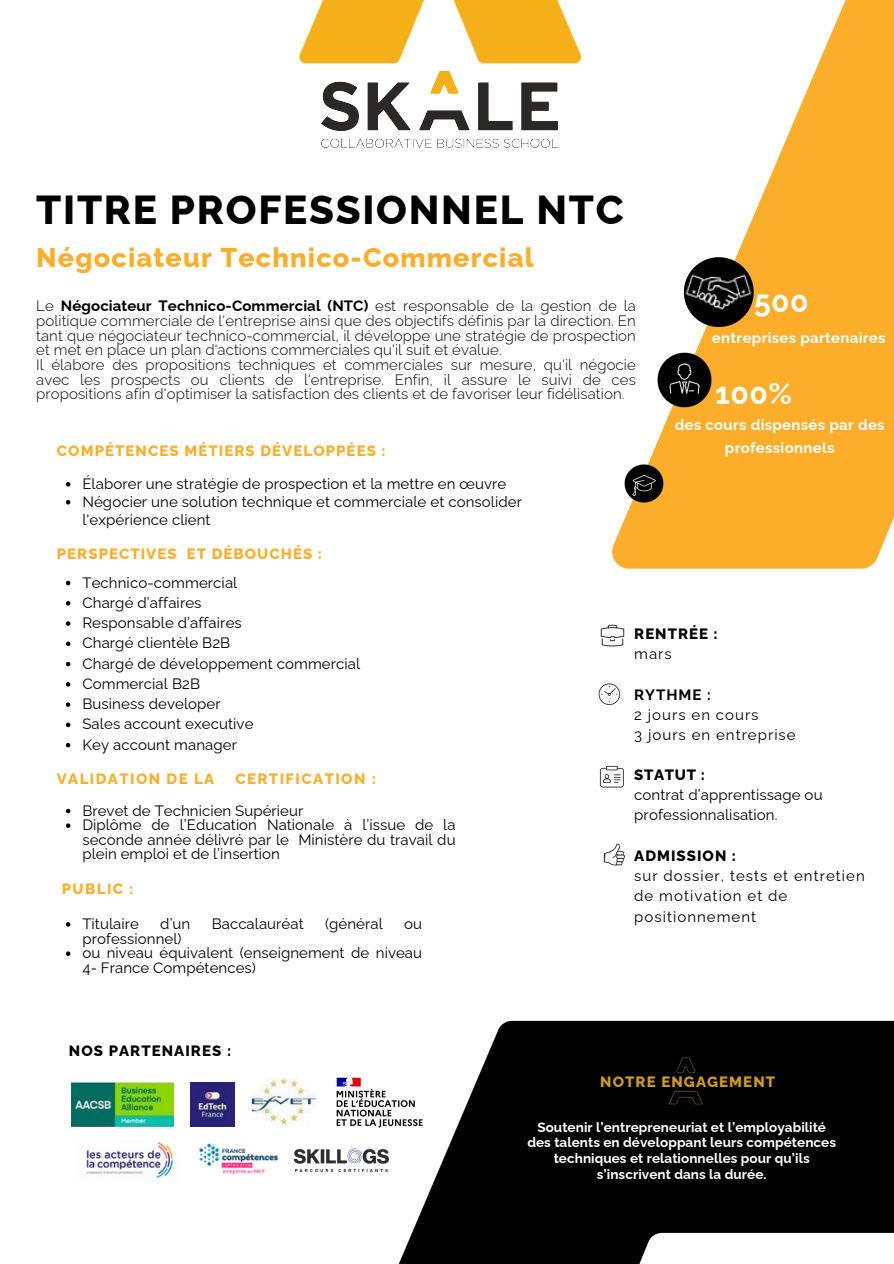
<style>
.page{position:relative;width:894px;height:1264px;background:#fff}
.page>*{position:absolute;margin:0;border:0;box-sizing:border-box;transform-origin:0 0}
.t1{font:800 40.5px "Raleway";letter-spacing:.045em;color:#000}
.t2{font:700 30px "Raleway";letter-spacing:.02em;color:#fff}
.t3{font:800 27px "Raleway";letter-spacing:.045em;color:#fcae2b}
.t4{font:15px/14.7px "Raleway";letter-spacing:.005em;color:#000}
.t5{font:300 15px/14.7px "Raleway";letter-spacing:.005em;color:#000}
.t6{font:15px/20.2px "Raleway";letter-spacing:.07em;color:#000}
.t7{font:800 15px "Raleway";letter-spacing:.07em;color:#fcae2b}
.t8{font:700 15px/22.5px "Raleway";letter-spacing:.02em;color:#fff;text-align:center}
.t9{font:15px/20.2px "Raleway";letter-spacing:.065em;color:#000}
.t10{font:800 15px "Raleway";letter-spacing:.095em;color:#fcae2b}
.t11{font:800 15px/20.2px "Raleway";letter-spacing:.07em;color:#000}
.t12{font:800 15px "Raleway";letter-spacing:.07em;color:#d19c15}
.t13{font:700 13.5px/15.8px "Raleway";letter-spacing:.005em;color:#fff;text-align:center}
.s1{font-weight:700}
.s2{font-weight:400}
.s3{font-weight:800}
</style>
<div class="page">
<img style="left:399px;top:1020px;width:494px;height:243px">
<img style="left:71px;top:1082px;width:102px;height:44px">
<img style="left:199px;top:1143px;width:79px;height:32px">
<img style="left:86px;top:1142px;width:87px;height:37px">
<img style="left:191px;top:1082px;width:44px;height:44px">
<img style="left:251px;top:1078px;width:66px;height:50px">
<img style="left:298px;top:0;width:283px;height:122px">
<img style="left:321px;top:71px;width:236px;height:77px">
<img style="left:600px;top:624px;width:25px;height:23px">
<img style="left:603px;top:843px;width:23px;height:23px">
<img style="left:598px;top:683px;width:23px;height:23px">
<img style="left:599px;top:765px;width:25px;height:23px">
<svg style="left:66px;top:482px;width:4px;height:4px"></svg>
<svg style="left:66px;top:500px;width:4px;height:4px"></svg>
<svg style="left:66px;top:581px;width:4px;height:4px"></svg>
<svg style="left:66px;top:601px;width:4px;height:4px"></svg>
<svg style="left:66px;top:621px;width:4px;height:5px"></svg>
<svg style="left:66px;top:641px;width:4px;height:5px"></svg>
<svg style="left:66px;top:662px;width:4px;height:4px"></svg>
<svg style="left:66px;top:682px;width:4px;height:4px"></svg>
<svg style="left:66px;top:702px;width:4px;height:5px"></svg>
<svg style="left:66px;top:722px;width:4px;height:5px"></svg>
<svg style="left:66px;top:743px;width:4px;height:4px"></svg>
<svg style="left:66px;top:922px;width:4px;height:4px"></svg>
<svg style="left:66px;top:951px;width:4px;height:4px"></svg>
<svg style="left:66px;top:808px;width:4px;height:5px"></svg>
<svg style="left:66px;top:823px;width:4px;height:5px"></svg>
<svg style="left:612px;top:0;width:281px;height:568px;fill:#fcae2b"></svg>
<img style="left:647px;top:343px;width:74px;height:74px">
<svg style="left:683px;top:257px;width:70px;height:70px"></svg>
<img style="left:674px;top:264px;width:88px;height:56px">
<img style="left:293px;top:1144px;width:113px;height:30px">
<img style="left:336px;top:1069px;width:95px;height:59px">
<img style="left:617px;top:457px;width:53px;height:53px">
<p class="t1" style="left:36px;top:186px;width:588px">TITRE PROFESSIONNEL NTC</p>
<p class="t3" style="left:36px;top:241px;width:499px">Négociateur Technico-Commercial</p>
<p class="t5" style="left:36px;top:299px;width:601px">Le <span class="s1">Négociateur Technico-Commercial (NTC)</span> est responsable de la gestion de la politique commerciale de l'entreprise ainsi que des objectifs définis par la direction. En tant que négociateur technico-commercial, il développe une stratégie de prospection et met en place un plan d'actions commerciales qu'il suit et évalue.<br>Il élabore des propositions techniques et commerciales sur mesure, qu'il négocie avec les prospects ou clients de l'entreprise. Enfin, il assure le suivi de ces propositions afin d'optimiser la satisfaction des clients et de favoriser leur fidélisation.</p>
<h2 class="t7" style="left:57px;top:442px;width:330px">COMPÉTENCES MÉTIERS DÉVELOPPÉES :</h2>
<p class="t4" style="left:82px;top:476px;width:425px">Élaborer une stratégie de prospection et la mettre en œuvre</p>
<p class="t4" style="left:82px;top:492px;width:441px;line-height:18px">Négocier une solution technique et commerciale et consolider l'expérience client</p>
<h3 class="t7" style="left:57px;top:545px;width:266px">PERSPECTIVES ET DÉBOUCHÉS :</h3>
<p class="t2" style="left:753px;top:284px;width:56px">500</p>
<p class="t8" style="left:711px;top:327px;width:175px">entreprises partenaires</p>
<p class="t2" style="left:715px;top:376px;width:78px">100%</p>
<p class="t8" style="left:674px;top:413px;width:211px">des cours dispensés par des professionnels</p>
<h3 class="t4" style="left:82px;top:575px;width:156px">Technico-commercial</h3>
<p class="t4" style="left:82px;top:595px;width:121px">Chargé d’affaires</p>
<p class="t4" style="left:82px;top:615px;width:161px">Responsable d’affaires</p>
<p class="t4" style="left:82px;top:635px;width:149px">Chargé clientèle B2B</p>
<p class="t4" style="left:82px;top:656px;width:279px">Chargé de développement commercial</p>
<p class="t4" style="left:82px;top:676px;width:119px">Commercial B2B</p>
<p class="t4" style="left:82px;top:696px;width:140px">Business developer</p>
<p class="t4" style="left:82px;top:716px;width:172px">Sales account executive</p>
<p class="t4" style="left:82px;top:737px;width:156px">Key account manager</p>
<p class="t10" style="left:57px;top:770px;width:159px">VALIDATION DE LA</p>
<p class="t10" style="left:235px;top:770px;width:142px">CERTIFICATION :</p>
<p class="t4" style="left:82px;top:803px;width:222px">Brevet de Technicien Supérieur</p>
<h3 class="t4" style="left:82px;top:817px;width:374px;text-align:justify">Diplôme de l’Education Nationale à l’issue de la seconde année délivré par le Ministère du travail du plein emploi et de l’insertion</h3>
<h5 class="t7" style="left:62px;top:879px;width:73px">PUBLIC :</h5>
<p class="t4" style="left:82px;top:916px;width:58px">Titulaire</p>
<p class="t4" style="left:160px;top:916px;width:32px">d’un</p>
<p class="t4" style="left:212px;top:916px;width:93px">Baccalauréat</p>
<p class="t4" style="left:325px;top:916px;width:59px">(général</p>
<p class="t4" style="left:404px;top:916px;width:19px">ou</p>
<p class="t4" style="left:82px;top:930px;width:101px">professionnel)</p>
<h3 class="t4" style="left:82px;top:945px;width:341px">ou niveau équivalent (enseignement de niveau<br>4- France Compétences)</h3>
<h4 class="t11" style="left:69px;top:1040px;width:164px">NOS PARTENAIRES :</h4>
<h1 class="t11" style="left:634px;top:623px;width:85px">RENTRÉE : <span class="s2">mars</span></h1>
<h4 class="t9" style="left:634px;top:684px;width:163px"><span class="s1">RYTHME :<br></span>2 jours en cours<br>3 jours en entreprise</h4>
<p class="t4" style="left:634px;top:764px;width:190px;line-height:20.2px"><span class="s3">STATUT :<br></span>contrat d’apprentissage ou professionnalisation.</p>
<p class="t6" style="left:634px;top:845px;width:232px"><span class="s3">ADMISSION :<br></span>sur dossier, tests et entretien de motivation et de positionnement</p>
<h1 class="t12" style="left:600px;top:1072px;width:176px">NOTRE ENGAGEMENT</h1>
<p class="t13" style="left:527px;top:1119px;width:310px">Soutenir l’entrepreneuriat et l’employabilité des talents en développant leurs compétences techniques et relationnelles pour qu’ils s’inscrivent dans la durée.</p>
</div>
